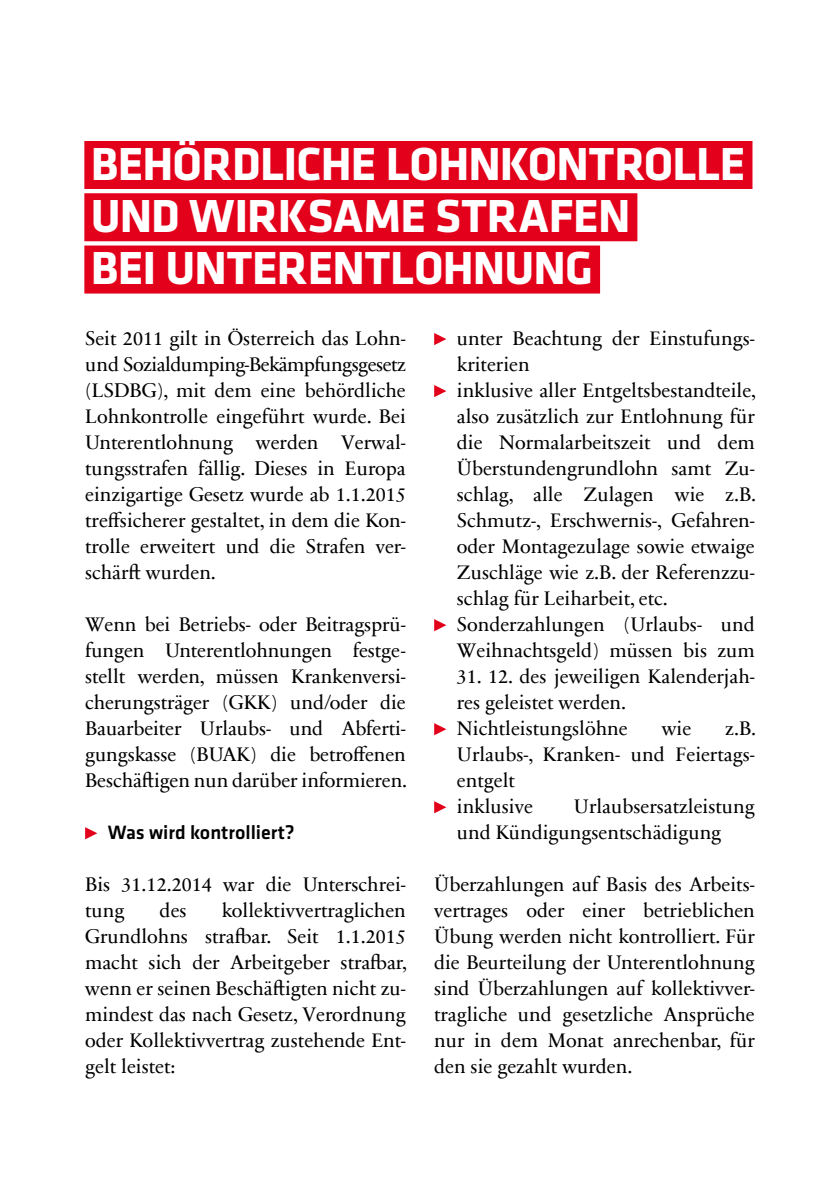
<style>
.page{position:relative;width:840px;height:1191px;background:#fff}
.page>*{position:absolute;margin:0;border:0;box-sizing:border-box;transform-origin:0 0}
.t1{font:700 48px/52.2px "Klavika Basic";letter-spacing:-.015em;color:#fff}
.t2{font:20px/26px "Sabon Next Com";color:#000}
.t3{font:500 20px "Klavika Basic";color:#000}
</style>
<div class="page">
<div style="left:84px;top:141px;width:668px;height:48px;background:#e2001a"></div>
<div style="left:84px;top:193px;width:553px;height:48px;background:#e2001a"></div>
<div style="left:84px;top:245px;width:515px;height:48px;background:#e2001a"></div>
<svg style="left:85px;top:827px;width:12px;height:12px"></svg>
<svg style="left:434px;top:333px;width:12px;height:12px"></svg>
<svg style="left:434px;top:385px;width:12px;height:12px"></svg>
<svg style="left:434px;top:619px;width:12px;height:12px"></svg>
<svg style="left:434px;top:723px;width:12px;height:12px"></svg>
<svg style="left:434px;top:801px;width:12px;height:12px"></svg>
<h1 class="t1" style="left:91px;top:135px;width:656px">BEHÖRDLICHE LOHNKONTROLLE<br>UND WIRKSAME STRAFEN<br>BEI UNTERENTLOHNUNG</h1>
<p class="t2" style="left:85px;top:324px;width:322px;text-align:justify">Seit 2011 gilt in Österreich das Lohn&shy;und Sozialdumping-Bekämpfungsgesetz (LSDBG), mit dem eine behördliche Lohnkontrolle eingeführt wurde. Bei Unterentlohnung werden Verwal&shy;tungsstrafen fällig. Dieses in Europa einzigartige Gesetz wurde ab 1.1.2015 treffsicherer gestaltet, in dem die Kon&shy;trolle erweitert und die Strafen ver&shy;schärft wurden.</p>
<p class="t2" style="left:85px;top:610px;width:323px;text-align:justify">Wenn bei Betriebs- oder Beitragsprü&shy;fungen Unterentlohnungen festge&shy;stellt werden, müssen Krankenversi&shy;cherungsträger (GKK) und/oder die Bauarbeiter Urlaubs- und Abferti&shy;gungskasse (BUAK) die betroffenen Beschäftigen nun darüber informieren.</p>
<p class="t3" style="left:108px;top:819px;width:188px">Was wird kontrolliert?</p>
<p class="t2" style="left:85px;top:870px;width:322px">Bis 31.12.2014 war die Unterschrei&shy;tung</p>
<p class="t2" style="left:85px;top:896px;width:323px;text-align:justify;text-indent:137px">kollektivvertraglichen Grundlohns strafbar. Seit 1.1.2015 macht sich der Arbeitgeber strafbar, wenn er seinen Beschäftigten nicht zu&shy;mindest das nach Gesetz, Verordnung oder Kollektivvertrag zustehende Ent&shy;gelt leistet:</p>
<p class="t2" style="left:159px;top:896px;width:28px">des</p>
<p class="t2" style="left:456px;top:324px;width:301px">unter Beachtung der Einstufungs&shy;kriterien<br>inklusive aller Entgeltsbestandteile, also zusätzlich zur Entlohnung für die Normalarbeitszeit und dem<br>Überstundengrundlohn samt Zu&shy;schlag, alle Zulagen wie z.B.<br>Schmutz-, Erschwernis-, Gefahren&shy;oder Montagezulage sowie etwaige<br>Zuschläge wie z.B. der Referenzzu&shy;schlag für Leiharbeit, etc.<br>Sonderzahlungen (Urlaubs- und<br>Weihnachtsgeld) müssen bis zum</p>
<p class="t2" style="left:456px;top:662px;width:299px">31. 12. des jeweiligen Kalenderjah&shy;res geleistet werden.<br>Nichtleistungslöhne</p>
<p class="t2" style="left:661px;top:714px;width:31px">wie</p>
<p class="t2" style="left:456px;top:714px;width:301px;text-indent:268px">z.B.<br>Urlaubs-, Kranken- und Feiertags&shy;entgelt<br>inklusive</p>
<p class="t2" style="left:456px;top:792px;width:299px;text-indent:117px">Urlaubsersatzleistung und Kündigungsentschädigung</p>
<p class="t2" style="left:434px;top:870px;width:322px;text-align:justify">Überzahlungen auf Basis des Arbeits&shy;vertrages oder einer betrieblichen Übung werden nicht kontrolliert. Für die Beurteilung der Unterentlohnung sind Überzahlungen auf kollektivver&shy;tragliche und gesetzliche Ansprüche nur in dem Monat anrechenbar, für den sie gezahlt wurden.</p>
</div>
